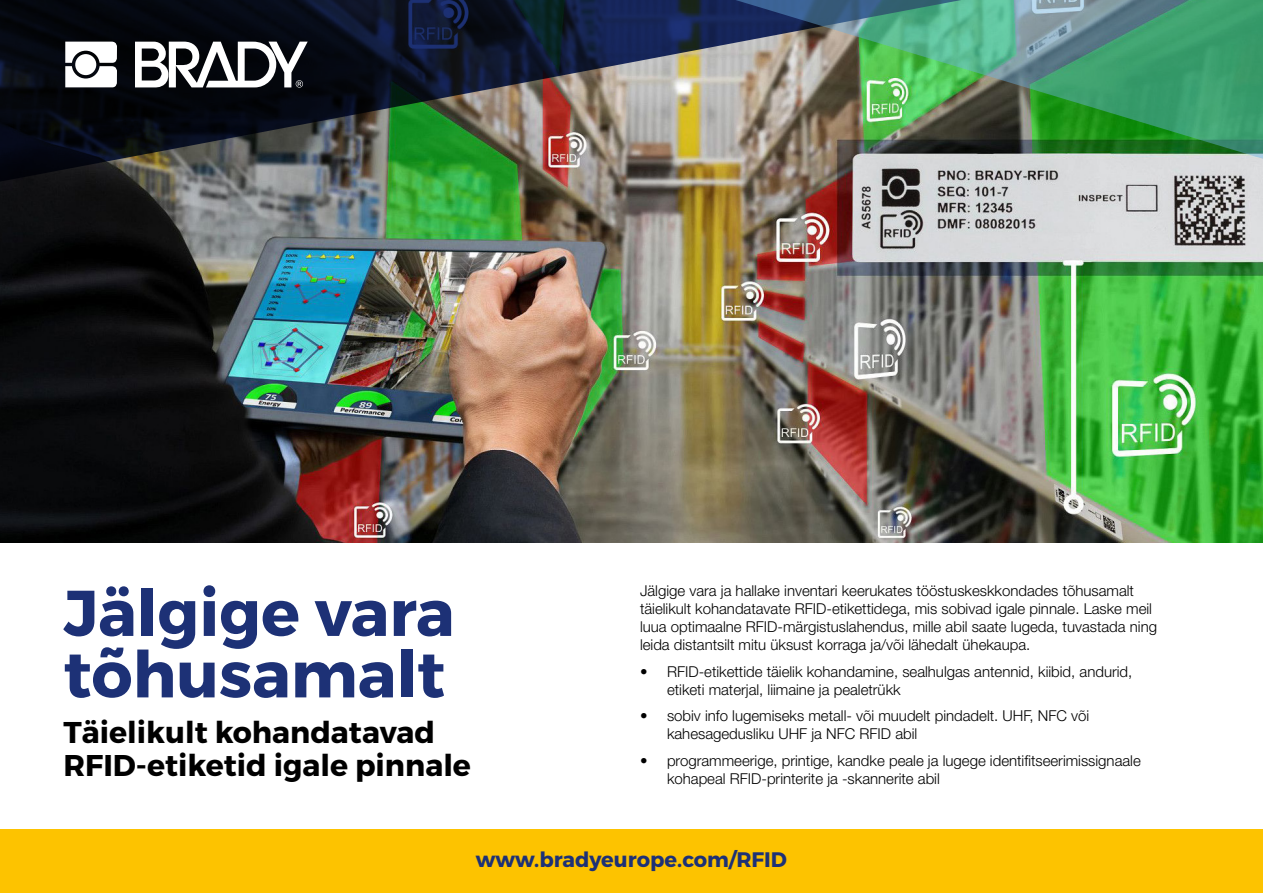
<style>
.page{position:relative;width:1263px;height:893px;background:#fff}
.page>*{position:absolute;margin:0;border:0;box-sizing:border-box;transform-origin:0 0}
.t1{font:700 64.5px/61.5px "Montserrat";color:#1d3176}
.t2{font:700 30px/33px "Montserrat";color:#000}
.t3{font:700 21px "Montserrat";color:#1d3176}
.t4{font:300 15px/18px "Helvetica Neue LT Std";color:#000}
</style>
<div class="page">
<div style="left:0;top:829px;width:1263px;height:64px;background:#fdc300"></div>
<img style="left:0;top:163px;width:1263px;height:380px">
<img style="left:0;top:0;width:1029px;height:184px">
<svg style="left:65px;top:42px;width:52px;height:45px"></svg>
<div style="left:75px;top:54px;width:21px;height:21px;background:#fff;border-radius:50%"></div>
<svg style="left:135px;top:42px;width:173px;height:46px"></svg>
<img style="left:693px;top:0;width:570px;height:163px">
<h1 class="t1" style="left:64px;top:583px;width:392px">Jälgige vara tõhusamalt</h1>
<h2 class="t2" style="left:64px;top:716px;width:409px">Täielikult kohandatavad<br>RFID-etiketid igale pinnale</h2>
<p class="t4" style="left:640px;top:581px;width:519px">Jälgige vara ja hallake inventari keerukates tööstuskeskkondades tõhusamalt täielikult kohandatavate RFID-etikettidega, mis sobivad igale pinnale. Laske meil luua optimaalne RFID-märgistuslahendus, mille abil saate lugeda, tuvastada ning leida distantsilt mitu üksust korraga ja/või lähedalt ühekaupa.</p>
<p class="t4" style="left:667px;top:662px;width:467px;text-indent:-27px">• RFID-etikettide täielik kohandamine, sealhulgas antennid, kiibid, andurid, etiketi materjal, liimaine ja pealetrükk</p>
<p class="t4" style="left:667px;top:706px;width:424px;text-indent:-27px">• sobiv info lugemiseks metall- või muudelt pindadelt. UHF, NFC või kahesagedusliku UHF ja NFC RFID abil</p>
<p class="t4" style="left:667px;top:751px;width:475px;text-indent:-27px">• programmeerige, printige, kandke peale ja lugege identifitseerimissignaale kohapeal RFID-printerite ja -skannerite abil</p>
<h3 class="t3" style="left:476px;top:846px;width:313px">www.bradyeurope.com/RFID</h3>
</div>
